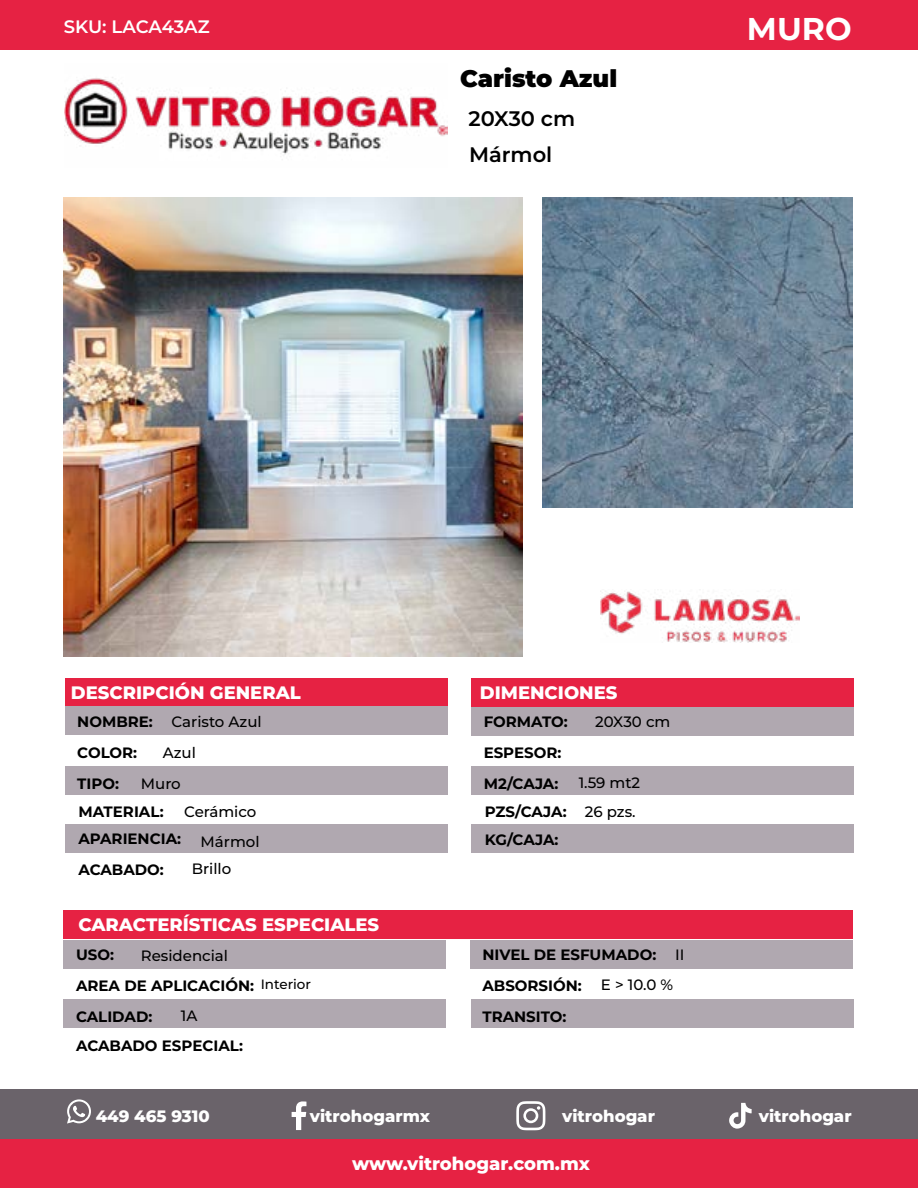
<style>
.page{position:relative;width:918px;height:1188px;background:#fff}
.page>*{position:absolute;margin:0;border:0;box-sizing:border-box;transform-origin:0 0}
.t1{font:700 31.5px "Montserrat";color:#fff}
.t2{font:900 24px "Montserrat";color:#000}
.t3{font:600 21px "Montserrat";color:#000}
.t4{font:800 18px "Montserrat";color:#fff}
.t5{font:600 18px "Montserrat";letter-spacing:-.01em;color:#fff}
.t6{font:800 16.5px "Montserrat";color:#fff}
.t7{font:700 15px "Montserrat";color:#000}
.t8{font:500 15px "Montserrat";color:#000}
.t9{font:500 13.5px "Montserrat";color:#000}
</style>
<div class="page">
<div style="left:65px;top:678px;width:382px;height:28px;background:#e62243"></div>
<div style="left:65px;top:707px;width:382px;height:28px;background:#b0a8b0"></div>
<div style="left:63px;top:940px;width:383px;height:28px;background:#b0a8b0"></div>
<div style="left:471px;top:707px;width:383px;height:28px;background:#b0a8b0"></div>
<div style="left:470px;top:940px;width:383px;height:28px;background:#b0a8b0"></div>
<div style="left:65px;top:824px;width:382px;height:28px;background:#b0a8b0"></div>
<div style="left:471px;top:824px;width:383px;height:29px;background:#b0a8b0"></div>
<div style="left:65px;top:766px;width:382px;height:29px;background:#b0a8b0"></div>
<div style="left:63px;top:1000px;width:383px;height:28px;background:#b0a8b0"></div>
<div style="left:471px;top:766px;width:383px;height:29px;background:#b0a8b0"></div>
<div style="left:471px;top:1000px;width:383px;height:28px;background:#b0a8b0"></div>
<div style="left:63px;top:910px;width:790px;height:28px;background:#e62243"></div>
<div style="left:471px;top:678px;width:383px;height:28px;background:#e62243"></div>
<div style="left:1px;top:1139px;width:917px;height:49px;background:#e62243"></div>
<div style="left:0;top:1089px;width:918px;height:49px;background:#6a636a"></div>
<div style="left:0;top:0;width:918px;height:49px;background:#e62243"></div>
<svg style="left:67px;top:1099px;width:24px;height:25px"></svg>
<svg style="left:292px;top:1101px;width:14px;height:29px"></svg>
<svg style="left:516px;top:1101px;width:29px;height:29px"></svg>
<svg style="left:729px;top:1103px;width:23px;height:26px"></svg>
<img style="left:64px;top:77px;width:383px;height:77px">
<img style="left:601px;top:591px;width:198px;height:52px">
<img style="left:542px;top:197px;width:311px;height:311px">
<img style="left:64px;top:197px;width:459px;height:459px">
<p class="t5" style="left:64px;top:15px;width:147px">SKU: LACA43AZ</p>
<p class="t1" style="left:747px;top:7px;width:106px">MURO</p>
<p class="t2" style="left:460px;top:63px;width:159px">Caristo Azul</p>
<p class="t3" style="left:469px;top:105px;width:108px">20X30 cm</p>
<p class="t3" style="left:469px;top:140px;width:85px">Mármol</p>
<p class="t4" style="left:71px;top:681px;width:231px">DESCRIPCIÓN GENERAL</p>
<p class="t4" style="left:480px;top:681px;width:139px">DIMENCIONES</p>
<p class="t8" style="left:172px;top:712px;width:92px">Caristo Azul</p>
<p class="t8" style="left:163px;top:743px;width:35px">Azul</p>
<p class="t8" style="left:141px;top:773px;width:41px">Muro</p>
<p class="t8" style="left:184px;top:802px;width:74px">Cerámico</p>
<p class="t8" style="left:201px;top:832px;width:60px">Mármol</p>
<p class="t7" style="left:77px;top:712px;width:77px">NOMBRE:</p>
<p class="t7" style="left:484px;top:712px;width:86px">FORMATO:</p>
<p class="t7" style="left:77px;top:743px;width:61px">COLOR:</p>
<p class="t7" style="left:484px;top:743px;width:79px">ESPESOR:</p>
<p class="t7" style="left:484px;top:774px;width:76px">M2/CAJA:</p>
<p class="t7" style="left:77px;top:773px;width:43px">TIPO:</p>
<p class="t7" style="left:78px;top:801px;width:87px">MATERIAL:</p>
<p class="t7" style="left:485px;top:801px;width:83px">PZS/CAJA:</p>
<p class="t7" style="left:78px;top:829px;width:104px">APARIENCIA:</p>
<p class="t7" style="left:485px;top:829px;width:75px">KG/CAJA:</p>
<p class="t7" style="left:78px;top:860px;width:87px">ACABADO:</p>
<p class="t8" style="left:192px;top:859px;width:41px">Brillo</p>
<p class="t8" style="left:595px;top:711px;width:77px">20X30 cm</p>
<p class="t8" style="left:579px;top:772px;width:63px">1.59 mt2</p>
<p class="t8" style="left:585px;top:801px;width:52px">26 pzs.</p>
<p class="t4" style="left:78px;top:913px;width:302px">CARACTERÍSTICAS ESPECIALES</p>
<p class="t7" style="left:76px;top:945px;width:39px">USO:</p>
<p class="t7" style="left:482px;top:945px;width:175px">NIVEL DE ESFUMADO:</p>
<p class="t8" style="left:141px;top:946px;width:89px">Residencial</p>
<p class="t8" style="left:675px;top:945px;width:11px">II</p>
<p class="t8" style="left:601px;top:975px;width:74px">E &gt; 10.0 %</p>
<p class="t7" style="left:76px;top:976px;width:180px">AREA DE APLICACIÓN:</p>
<p class="t7" style="left:482px;top:976px;width:101px">ABSORSIÓN:</p>
<p class="t9" style="left:261px;top:975px;width:52px">Interior</p>
<p class="t8" style="left:181px;top:1006px;width:18px">1A</p>
<p class="t7" style="left:76px;top:1007px;width:78px">CALIDAD:</p>
<p class="t7" style="left:76px;top:1035px;width:169px">ACABADO ESPECIAL:</p>
<p class="t7" style="left:482px;top:1007px;width:86px">TRANSITO:</p>
<p class="t6" style="left:96px;top:1105px;width:116px">449 465 9310</p>
<p class="t6" style="left:310px;top:1105px;width:122px">vitrohogarmx</p>
<p class="t6" style="left:562px;top:1105px;width:94px">vitrohogar</p>
<p class="t6" style="left:759px;top:1105px;width:94px">vitrohogar</p>
<p class="t4" style="left:352px;top:1152px;width:239px">www.vitrohogar.com.mx</p>
</div>
